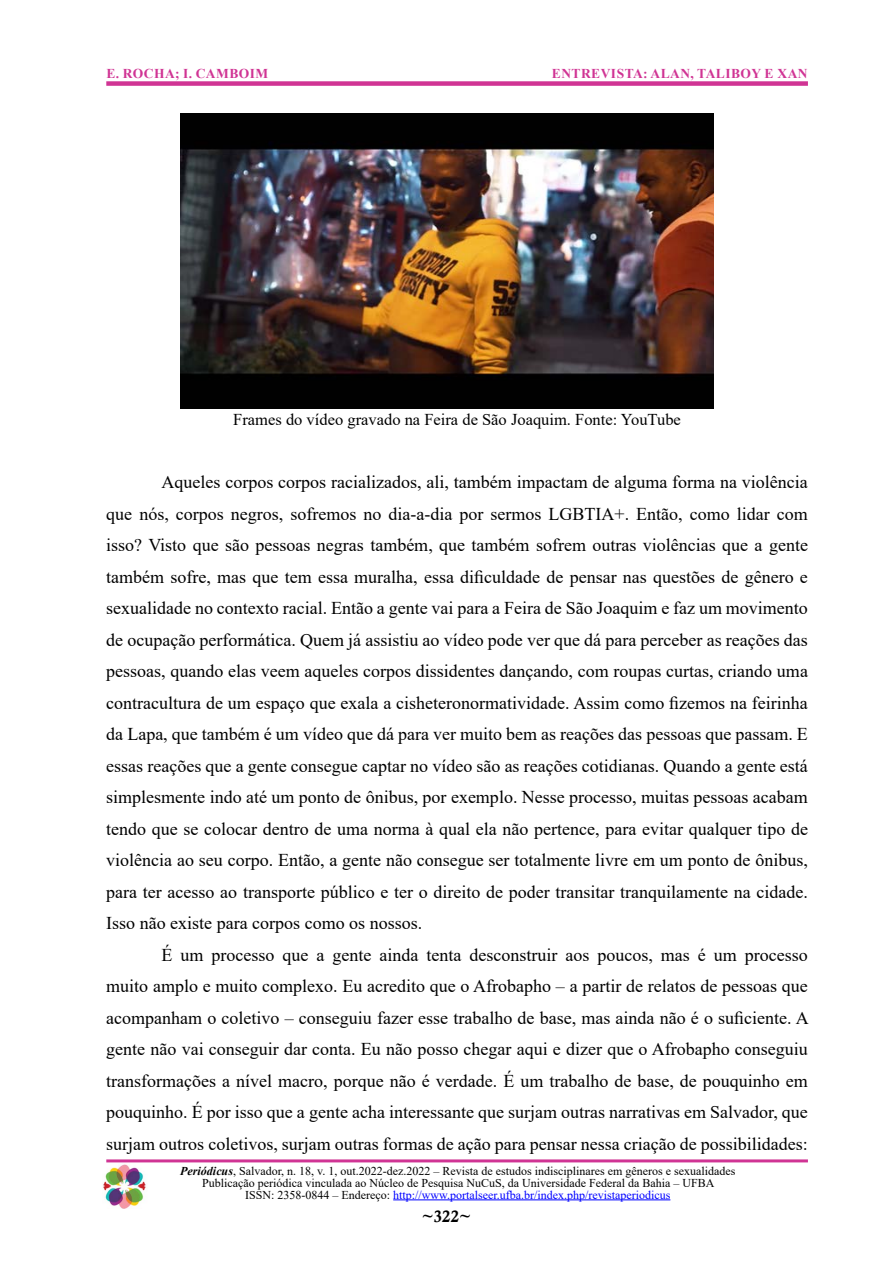
<style>
.page{position:relative;width:893px;height:1263px;background:#fff}
.page>*{position:absolute;margin:0;border:0;box-sizing:border-box;transform-origin:0 0}
.t1{font:18px/31.5px "Times New Roman";color:#000;text-align:justify}
.t2{font:16.5px "Times New Roman";color:#000}
.t3{font:16.5px "Calis MT Bol";color:#000}
.t4{font:700 13.5px "Times New Roman";letter-spacing:.035em;color:#d03494}
.t5{font:12px/12px "Times New Roman";color:#000;text-align:center}
.s1{font-weight:700;font-style:italic}
.s2{color:#00f}
.s3{font-size:18px}
</style>
<div class="page">
<div style="left:106px;top:81px;width:702px;height:5px;background:#d03494"></div>
<hr style="left:393px;top:1199px;width:277px;height:1px;background:#00f">
<hr style="left:106px;top:1159px;width:702px;height:3px;background:#d03494">
<img style="left:103px;top:1164px;width:43px;height:45px">
<img style="left:180px;top:113px;width:533px;height:295px">
<p class="t4" style="left:107px;top:64px;width:163px">E. ROCHA; I. CAMBOIM</p>
<p class="t4" style="left:552px;top:64px;width:257px">ENTREVISTA: ALAN, TALIBOY E XAN</p>
<p class="t2" style="left:233px;top:408px;width:449px">Frames do vídeo gravado na Feira de São Joaquim. Fonte: YouTube</p>
<p class="t1" style="left:106px;top:466px;width:703px;text-indent:55px">Aqueles corpos corpos racializados, ali, também impactam de alguma forma na violência que nós, corpos negros, sofremos no dia-a-dia por sermos LGBTIA+. Então, como lidar com isso? Visto que são pessoas negras também, que também sofrem outras violências que a gente também sofre, mas que tem essa muralha, essa dificuldade de pensar nas questões de gênero e sexualidade no contexto racial. Então a gente vai para a Feira de São Joaquim e faz um movimento de ocupação performática. Quem já assistiu ao vídeo pode ver que dá para perceber as reações das pessoas, quando elas veem aqueles corpos dissidentes dançando, com roupas curtas, criando uma contracultura de um espaço que exala a cisheteronormatividade. Assim como fizemos na feirinha da Lapa, que também é um vídeo que dá para ver muito bem as reações das pessoas que passam. E essas reações que a gente consegue captar no vídeo são as reações cotidianas. Quando a gente está simplesmente indo até um ponto de ônibus, por exemplo. Nesse processo, muitas pessoas acabam tendo que se colocar dentro de uma norma à qual ela não pertence, para evitar qualquer tipo de violência ao seu corpo. Então, a gente não consegue ser totalmente livre em um ponto de ônibus, para ter acesso ao transporte público e ter o direito de poder transitar tranquilamente na cidade.<br>Isso não existe para corpos como os nossos.</p>
<p class="t1" style="left:106px;top:938px;width:704px;text-indent:55px">É um processo que a gente ainda tenta desconstruir aos poucos, mas é um processo muito amplo e muito complexo. Eu acredito que o Afrobapho – a partir de relatos de pessoas que acompanham o coletivo – conseguiu fazer esse trabalho de base, mas ainda não é o suficiente. A gente não vai conseguir dar conta. Eu não posso chegar aqui e dizer que o Afrobapho conseguiu transformações a nível macro, porque não é verdade. É um trabalho de base, de pouquinho em pouquinho. É por isso que a gente acha interessante que surjam outras narrativas em Salvador, que surjam outros coletivos, surjam outras formas de ação para pensar nessa criação de possibilidades:</p>
<p class="t5" style="left:180px;top:1164px;width:557px"><span class="s1">Periódicus</span>, Salvador, n. 18, v. 1, out.2022-dez.2022 – Revista de estudos indisciplinares em gêneros e sexualidades<br>Publicação periódica vinculada ao Núcleo de Pesquisa NuCuS, da Universidade Federal da Bahia – UFBA<br>ISSN: 2358-0844 – Endereço: <span class="s2">http://www.portalseer.ufba.br/index.php/revistaperiodicus</span></p>
<p class="t3" style="left:422px;top:1207px;width:51px"><span class="s3">~</span>322<span class="s3">~</span></p>
</div>
